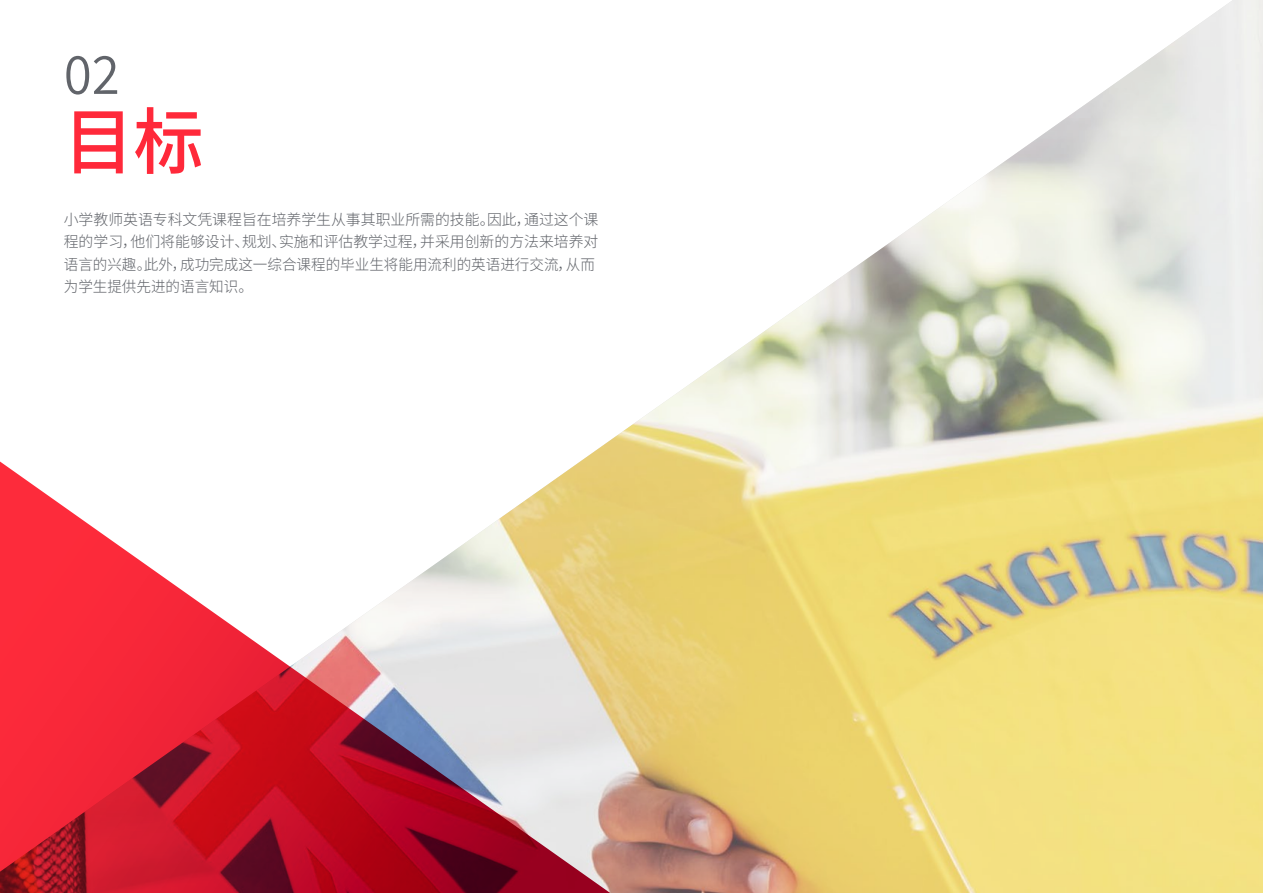
<style>
.page{position:relative;width:1263px;height:893px;background:#fff}
.page>*{position:absolute;margin:0;border:0;box-sizing:border-box;transform-origin:0 0}
.t1{font:500 72px "Source Han Sans CN";color:#ff293a}
.t2{font:52.5px "Source Han Sans CN";color:#61646a}
.t3{font:300 15px/22.5px "Source Han Sans CN";color:#61646a}
</style>
<div class="page">
<img style="left:602px;top:0;width:661px;height:893px">
<svg style="left:0;top:446px;width:640px;height:447px"></svg>
<h2 class="t2" style="left:64px;top:45px;width:57px">02</h2>
<h1 class="t1" style="left:64px;top:101px;width:141px">目标</h1>
<p class="t3" style="left:64px;top:208px;width:536px">小学教师英语专科文凭课程旨在培养学生从事其职业所需的技能。因此，通过这个课程的学习，他们将能够设计、规划、实施和评估教学过程，并采用创新的方法来培养对语言的兴趣。此外，成功完成这一综合课程的毕业生将能用流利的英语进行交流，从而为学生提供先进的语言知识。</p>
</div>
